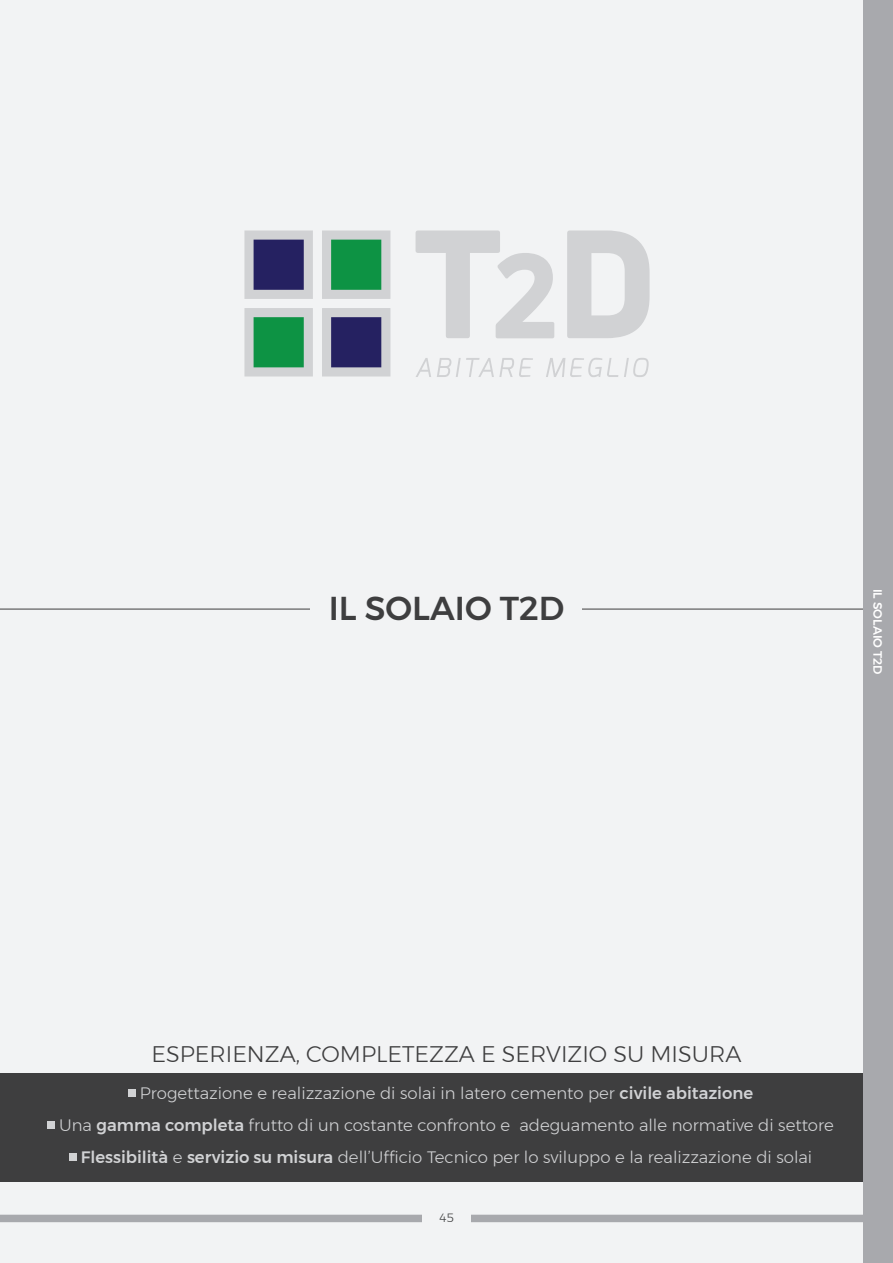
<style>
.page{position:relative;width:893px;height:1263px;background:#f2f3f4}
.page>*{position:absolute;margin:0;border:0;box-sizing:border-box;transform-origin:0 0}
.t1{font:500 33px "Montserrat";color:#3e3e3f}
.t2{font:300 22.5px "Montserrat";color:#3e3e3f}
.t3{font:300 16.5px/32px "Montserrat";color:#d1d2d4;text-align:center}
.t4{font:500 12px "Montserrat";color:#fff}
.t5{font:300 12px "Montserrat";color:#3e3e3f}
.s1{font-weight:500}
</style>
<div class="page">
<div style="left:0;top:1073px;width:893px;height:108px;background:#3e3e3f"></div>
<hr style="left:0;top:609px;width:893px;height:1px;background:#3e3e3f">
<div style="left:311px;top:585px;width:271px;height:58px;background:#f2f3f4"></div>
<div style="left:0;top:1215px;width:893px;height:7px;background:#a8a9ad"></div>
<svg style="left:322px;top:230px;width:68px;height:69px;background:#68b086"></svg>
<svg style="left:244px;top:230px;width:69px;height:69px;background:#767497"></svg>
<svg style="left:322px;top:308px;width:68px;height:68px;background:#737195"></svg>
<svg style="left:244px;top:308px;width:69px;height:68px;background:#68b086"></svg>
<svg style="left:416px;top:230px;width:138px;height:108px"></svg>
<svg style="left:567px;top:230px;width:83px;height:108px"></svg>
<svg style="left:416px;top:358px;width:15px;height:19px"></svg>
<svg style="left:437px;top:358px;width:96px;height:19px"></svg>
<svg style="left:546px;top:358px;width:72px;height:19px"></svg>
<svg style="left:624px;top:358px;width:25px;height:19px"></svg>
<div style="left:423px;top:1209px;width:48px;height:19px;background:#f2f3f4"></div>
<div style="left:128px;top:1090px;width:7px;height:7px;background:#d1d2d4"></div>
<div style="left:47px;top:1121px;width:8px;height:8px;background:#d1d2d4"></div>
<div style="left:69px;top:1153px;width:7px;height:7px;background:#d1d2d4"></div>
<div style="left:863px;top:0;width:30px;height:1263px;background:#a8a9ad"></div>
<h1 class="t1" style="left:329px;top:595px;width:237px">IL SOLAIO T2D</h1>
<p class="t4" style="left:882px;top:589px;width:87px;rotate:90deg">IL SOLAIO T2D</p>
<h2 class="t2" style="left:152px;top:1045px;width:591px">ESPERIENZA, COMPLETEZZA E SERVIZIO SU MISURA</h2>
<p class="t3" style="left:140px;top:1079px;width:615px">Progettazione e realizzazione di solai in latero cemento per <span class="s1">civile abitazione</span></p>
<p class="t3" style="left:59px;top:1110px;width:776px">Una <span class="s1">gamma completa</span> frutto di un costante confronto e adeguamento alle normative di settore<br><span class="s1">Flessibilità</span> e <span class="s1">servizio su misura</span> dell’Ufficio Tecnico per lo sviluppo e la realizzazione di solai</p>
<p class="t5" style="left:440px;top:1213px;width:16px">45</p>
</div>
